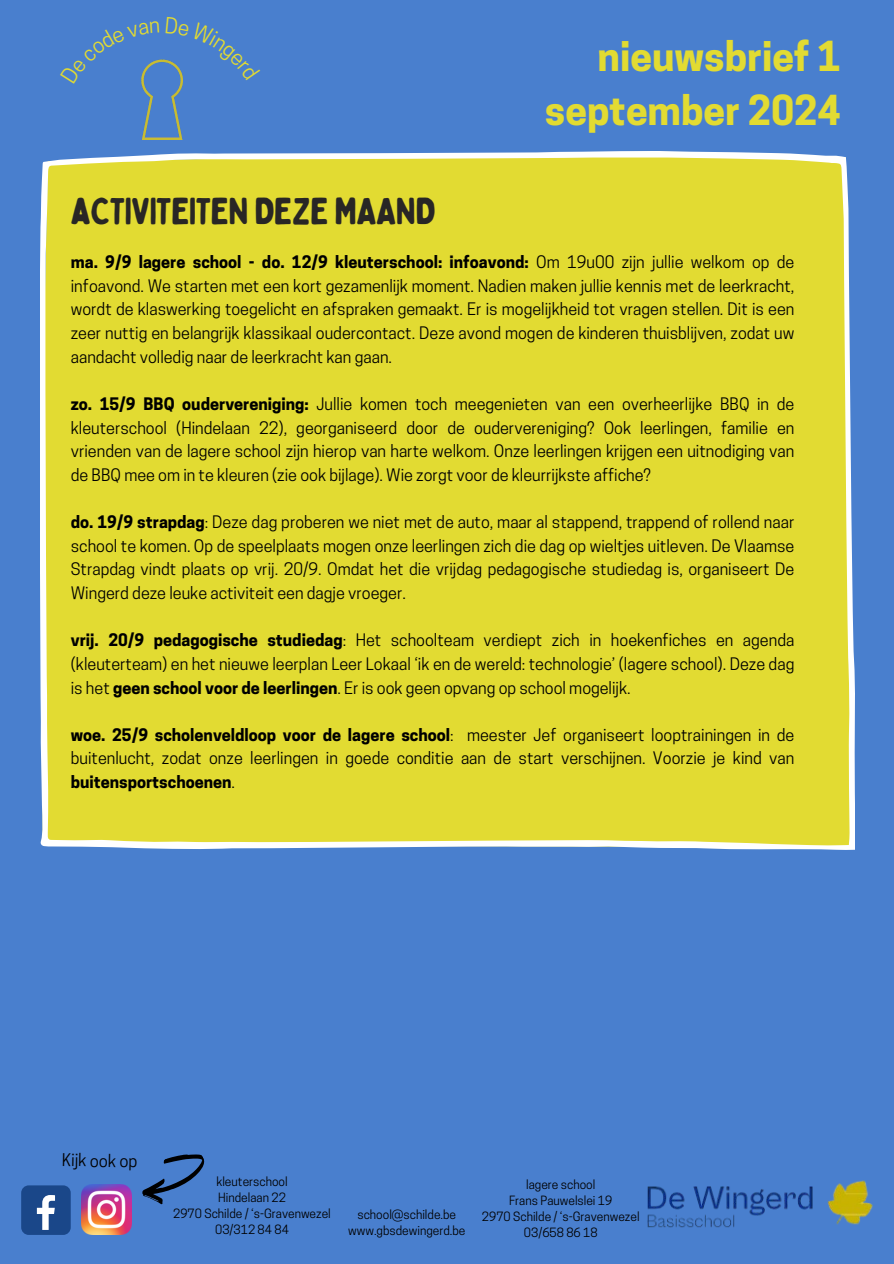
<style>
.page{position:relative;width:894px;height:1264px;background:#fff}
.page>*{position:absolute;margin:0;border:0;box-sizing:border-box;transform-origin:0 0}
.t1{font:700 38.85px/54px "Cooper Hewitt";color:#e2db32;text-align:right}
.t2{font:37.35px "Bobby Jones Soft";letter-spacing:-.025em;color:#282625}
.t3{font:16.5px "Cooper Hewitt";color:#000}
.t4{font:16.2px/23.7px "Cooper Hewitt";color:#000;text-align:justify}
.t5{font:12px/16px "Cooper Hewitt";color:#000;text-align:center}
.s1{font-weight:700}
</style>
<div class="page">
<div style="left:0;top:0;width:893px;height:1263px;background:#497fce"></div>
<div style="left:40px;top:151px;width:814px;height:699px;background:#e2db32"></div>
<div style="left:21px;top:1185px;width:50px;height:49px;background:#1a4789;border-radius:8px"></div>
<svg style="left:37px;top:1195px;width:18px;height:34px"></svg>
<img style="left:82px;top:1184px;width:49px;height:50px">
<svg style="left:142px;top:1154px;width:63px;height:51px"></svg>
<img style="left:647px;top:1180px;width:226px;height:48px">
<img style="left:141px;top:59px;width:41px;height:81px">
<svg style="left:141px;top:59px;width:18px;height:24px"></svg>
<svg style="left:165px;top:59px;width:18px;height:21px"></svg>
<h2 class="t1" style="left:544px;top:35px;width:297px">nieuwsbrief 1 september 2024</h2>
<h2 class="t2" style="left:71px;top:188px;width:366px">aCTIVITEITEN DEZE MAAND</h2>
<p class="t4" style="left:71px;top:252px;width:725px"><span class="s1">ma. 9/9 lagere school - do. 12/9 kleuterschool: infoavond:</span> Om 19u00 zijn jullie welkom op de infoavond. We starten met een kort gezamenlijk moment. Nadien maken jullie kennis met de leerkracht, wordt de klaswerking toegelicht en afspraken gemaakt. Er is mogelijkheid tot vragen stellen. Dit is een zeer nuttig en belangrijk klassikaal oudercontact. Deze avond mogen de kinderen thuisblijven, zodat uw aandacht volledig naar de leerkracht kan gaan.</p>
<p class="t4" style="left:71px;top:394px;width:725px"><span class="s1">zo. 15/9 BBQ oudervereniging:</span> Jullie komen toch meegenieten van een overheerlijke BBQ in de kleuterschool (Hindelaan 22), georganiseerd door de oudervereniging? Ook leerlingen, familie en vrienden van de lagere school zijn hierop van harte welkom. Onze leerlingen krijgen een uitnodiging van de BBQ mee om in te kleuren (zie ook bijlage). Wie zorgt voor de kleurrijkste affiche?</p>
<p class="t4" style="left:71px;top:512px;width:725px"><span class="s1">do. 19/9 strapdag</span>: Deze dag proberen we niet met de auto, maar al stappend, trappend of rollend naar school te komen. Op de speelplaats mogen onze leerlingen zich die dag op wieltjes uitleven. De Vlaamse Strapdag vindt plaats op vrij. 20/9. Omdat het die vrijdag pedagogische studiedag is, organiseert De Wingerd deze leuke activiteit een dagje vroeger.</p>
<p class="t4" style="left:71px;top:630px;width:725px"><span class="s1">vrij. 20/9 pedagogische studiedag</span>: Het schoolteam verdiept zich in hoekenfiches en agenda (kleuterteam) en het nieuwe leerplan Leer Lokaal ‘ik en de wereld: technologie’ (lagere school). Deze dag is het <span class="s1">geen school voor de leerlingen</span>. Er is ook geen opvang op school mogelijk.</p>
<p class="t4" style="left:71px;top:725px;width:725px"><span class="s1">woe. 25/9 scholenveldloop voor de lagere school</span>: meester Jef organiseert looptrainingen in de buitenlucht, zodat onze leerlingen in goede conditie aan de start verschijnen. Voorzie je kind van <span class="s1">buitensportschoenen</span>.</p>
<h4 class="t3" style="left:62px;top:1153px;width:77px;rotate:1deg">Kijk ook op</h4>
<p class="t5" style="left:173px;top:1174px;width:159px">kleuterschool<br>Hindelaan 22<br>2970 Schilde / ‘s-Gravenwezel<br>03/312 84 84</p>
<p class="t5" style="left:348px;top:1208px;width:119px">school@schilde.be www.gbsdewingerd.be</p>
<p class="t5" style="left:482px;top:1177px;width:159px">lagere school<br>Frans Pauwelslei 19<br>2970 Schilde / ‘s-Gravenwezel<br>03/658 86 18</p>
</div>
